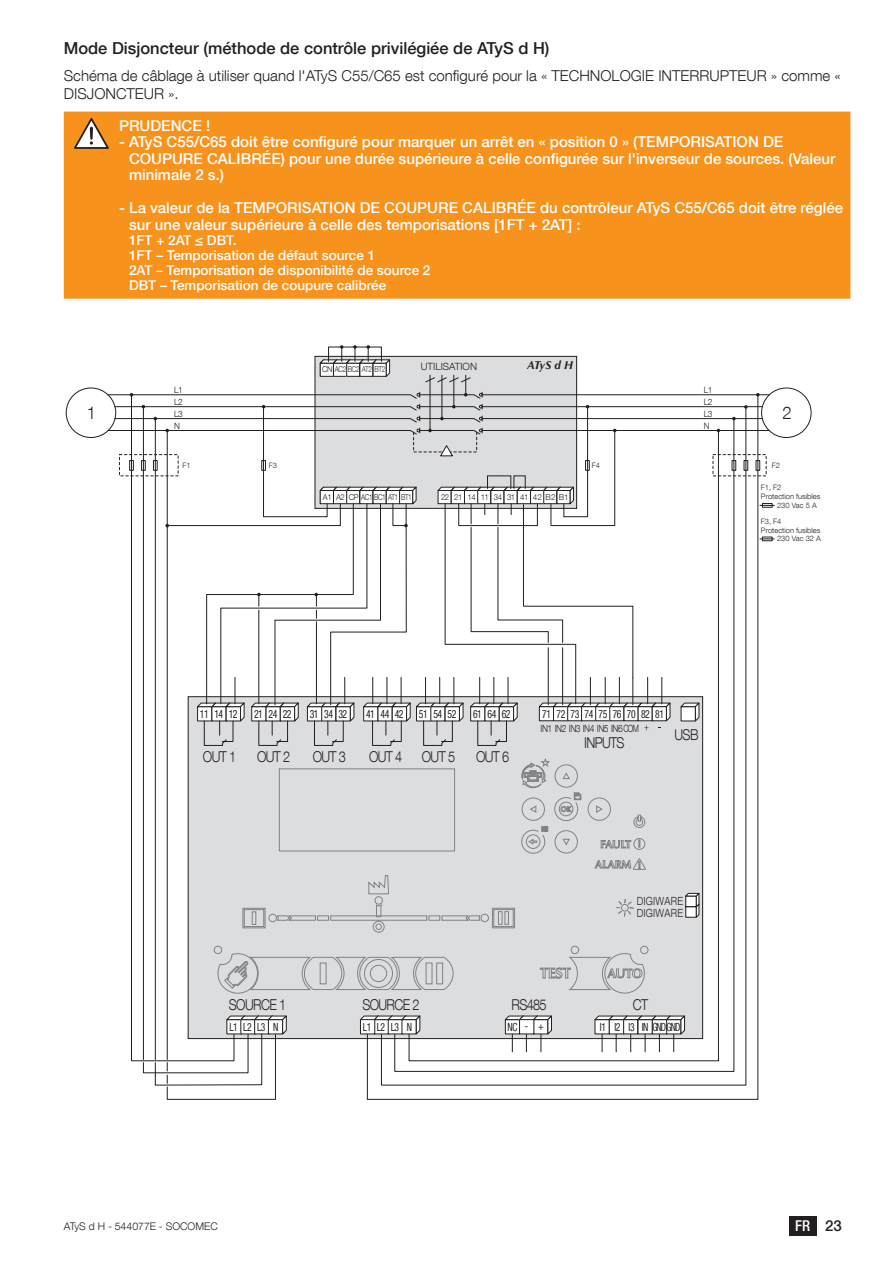
<style>
.page{position:relative;width:893px;height:1263px;background:#fff}
.page>*{position:absolute;margin:0;border:0;box-sizing:border-box;transform-origin:0 0}
.t1{font:300 17.4px "Helvetica Neue LT Com";color:#231f20;scale:.95 1}
.t2{font:500 16.5px "Helvetica Neue LT Com";color:#231f20}
.t3{font:500 15px/16.5px "Helvetica Neue LT Com";color:#fff}
.t4{font:300 15px/18px "Helvetica Neue LT Com";color:#231f20}
.t5{font:300 15px "Helvetica Neue LT Com";color:#231f20;scale:.85 1}
.t6{font:500 condensed 15px "Helvetica Neue LT Com";color:#fff}
.t7{font:500 13.5px/15px "Helvetica Neue LT Com";color:#fff}
.t8{font:condensed 11.4px "Helvetica Neue LT Com";letter-spacing:-.05em;color:#231f20;scale:.85 1}
.t9{font:italic 700 11.4px "Optima LT Std";color:#231f20}
.t10{font:condensed 11.25px "Helvetica Neue LT Com";letter-spacing:-.05em;color:#231f20;scale:.85 1}
.t11{font:300 11.25px "Helvetica Neue LT Com";letter-spacing:.025em;color:#231f20;scale:.85 1}
.t12{font:300 10.5px "Helvetica Neue LT Com";color:#231f20}
.t13{font:300 10.05px "Helvetica Neue LT Com";letter-spacing:-.05em;color:#231f20;scale:.85 1}
.t14{font:300 10.05px "Helvetica Neue LT Com";color:#231f20}
.t15{font:300 8.7px/12px "Helvetica Neue LT Com";letter-spacing:-.05em;color:#231f20;scale:.95 1}
.t16{font:300 8.1px "Helvetica Neue LT Com";letter-spacing:-.06em;color:#231f20;scale:.95 1}
.t17{font:300 7.5px "Helvetica Neue LT Com";color:#231f20}
.s1{font-stretch:normal;color:#231f20}
</style>
<div class="page">
<div style="left:789px;top:1216px;width:27px;height:19px;background:#231f20"></div>
<div style="left:64px;top:112px;width:786px;height:187px;background:#f7931d"></div>
<svg style="left:74px;top:118px;width:35px;height:31px"></svg>
<div style="left:188px;top:697px;width:515px;height:341px;background:#dcdddf"></div>
<div style="left:279px;top:768px;width:176px;height:83px;border:1px solid #808285"></div>
<svg style="left:242px;top:908px;width:24px;height:20px"></svg>
<div style="left:252px;top:911px;width:4px;height:14px;border:1px solid #808285"></div>
<div style="left:269px;top:914px;width:8px;height:8px;border:1px solid #808285;border-radius:50%"></div>
<div style="left:317px;top:915px;width:12px;height:5px;border:1px solid #808285"></div>
<svg style="left:276px;top:915px;width:40px;height:6px"></svg>
<div style="left:330px;top:915px;width:97px;height:5px;border:1px solid #808285"></div>
<svg style="left:235px;top:953px;width:132px;height:41px"></svg>
<svg style="left:360px;top:1015px;width:7px;height:20px"></svg>
<div style="left:360px;top:1019px;width:15px;height:15px;background:#fff"></div>
<div style="left:360px;top:1019px;width:15px;height:15px;border:1px solid #231f20"></div>
<div style="left:756px;top:460px;width:4px;height:11px;border:1px solid #231f20"></div>
<hr style="left:482px;top:394px;width:287px;height:1px;background:#231f20">
<hr style="left:482px;top:406px;width:280px;height:1px;background:#231f20">
<hr style="left:482px;top:418px;width:280px;height:1px;background:#231f20">
<hr style="left:482px;top:430px;width:287px;height:1px;background:#231f20">
<svg style="left:131px;top:746px;width:104px;height:315px"></svg>
<hr style="left:143px;top:407px;width:1px;height:652px;background:#231f20">
<svg style="left:367px;top:394px;width:391px;height:706px"></svg>
<hr style="left:155px;top:419px;width:1px;height:640px;background:#231f20">
<hr style="left:167px;top:430px;width:1px;height:629px;background:#231f20">
<svg style="left:143px;top:1014px;width:145px;height:86px"></svg>
<div style="left:66px;top:388px;width:50px;height:50px;border:1px solid #231f20;border-radius:50%"></div>
<div style="left:761px;top:388px;width:50px;height:50px;border:1px solid #231f20;border-radius:50%"></div>
<svg style="left:381px;top:406px;width:365px;height:680px"></svg>
<svg style="left:744px;top:405px;width:4px;height:4px"></svg>
<div style="left:762px;top:503px;width:10px;height:5px;border:1px solid #231f20"></div>
<svg style="left:760px;top:505px;width:14px;height:1px"></svg>
<div style="left:762px;top:537px;width:10px;height:4px;border:1px solid #231f20"></div>
<svg style="left:760px;top:539px;width:14px;height:1px"></svg>
<svg style="left:394px;top:418px;width:340px;height:654px"></svg>
<svg style="left:107px;top:345px;width:564px;height:401px"></svg>
<div style="left:487px;top:476px;width:24px;height:13px;border:1px solid #231f20"></div>
<p class="t2" style="left:64px;top:39px;width:487px">Mode Disjoncteur (méthode de contrôle privilégiée de ATyS d H)</p>
<p class="t4" style="left:64px;top:66px;width:779px">Schéma de câblage à utiliser quand l'ATyS C55/C65 est configuré pour la « TECHNOLOGIE INTERRUPTEUR » comme «<br>DISJONCTEUR ».</p>
<p class="t3" style="left:119px;top:117px;width:93px">PRUDENCE !</p>
<p class="t3" style="left:129px;top:134px;width:708px;text-indent:-10px">- ATyS C55/C65 doit être configuré pour marquer un arrêt en « position 0 » (TEMPORISATION DE<br>COUPURE CALIBRÉE) pour une durée supérieure à celle configurée sur l'inverseur de sources. (Valeur minimale 2 s.)</p>
<p class="t3" style="left:129px;top:200px;width:715px;text-indent:-10px">- La valeur de la TEMPORISATION DE COUPURE CALIBRÉE du contrôleur ATyS C55/C65 doit être réglée sur une valeur supérieure à celle des temporisations [1FT + 2AT] :</p>
<p class="t7" style="left:129px;top:233px;width:303px">1FT + 2AT ≤ DBT.<br>1FT – Temporisation de défaut source 1<br>2AT – Temporisation de disponibilité de source 2<br>DBT – Temporisation de coupure calibrée</p>
<p class="t15" style="left:174px;top:384px;width:11px">L1<br>L2</p>
<p class="t1" style="left:87px;top:402px;width:11px">1</p>
<p class="t15" style="left:174px;top:408px;width:11px">L3<br>N</p>
<p class="t16" style="left:322px;top:365px;width:68px">CN AC2 BC2 AT2 BT2</p>
<p class="t14" style="left:421px;top:360px;width:58px">UTILISATION</p>
<p class="t9" style="left:527px;top:358px;width:47px">ATyS d H</p>
<p class="t15" style="left:704px;top:384px;width:11px;text-align:justify">L1<br>L2<br>L3<br>N</p>
<p class="t1" style="left:782px;top:402px;width:11px">2</p>
<p class="t17" style="left:182px;top:461px;width:10px">F1</p>
<p class="t17" style="left:269px;top:461px;width:10px">F3</p>
<p class="t17" style="left:592px;top:461px;width:10px">F4</p>
<p class="t17" style="left:772px;top:461px;width:10px">F2</p>
<p class="t17" style="left:761px;top:483px;width:22px">F1, F2</p>
<p class="t17" style="left:761px;top:492px;width:61px">Protection fusibles</p>
<p class="t17" style="left:777px;top:501px;width:41px">230 Vac 5 A</p>
<p class="t17" style="left:761px;top:517px;width:22px">F3, F4</p>
<p class="t17" style="left:761px;top:525px;width:61px">Protection fusibles</p>
<p class="t17" style="left:777px;top:534px;width:45px">230 Vac 32 A</p>
<p class="t16" style="left:323px;top:492px;width:95px">A1 A2 CP AC1 BC1 AT1 BT1</p>
<p class="t16" style="left:441px;top:492px;width:136px">22 21 14 11 34 31 41 42 B2 B1</p>
<p class="t8" style="left:200px;top:707px;width:46px">11 14 12</p>
<p class="t8" style="left:254px;top:707px;width:46px">21 24 22</p>
<p class="t8" style="left:310px;top:707px;width:46px">31 34 32</p>
<p class="t8" style="left:366px;top:707px;width:46px">41 44 42</p>
<p class="t8" style="left:419px;top:707px;width:46px">51 54 52</p>
<p class="t8" style="left:473px;top:707px;width:46px">61 64 62</p>
<p class="t10" style="left:542px;top:707px;width:145px">71 72 73 74 75 76 70 82 81</p>
<p class="t13" style="left:541px;top:722px;width:117px">IN1 IN2 IN3 IN4 IN5 IN6COM</p>
<p class="t5" style="left:203px;top:747px;width:41px">OUT 1</p>
<p class="t5" style="left:257px;top:747px;width:41px">OUT 2</p>
<p class="t5" style="left:313px;top:747px;width:41px">OUT 3</p>
<p class="t5" style="left:369px;top:747px;width:41px">OUT 4</p>
<p class="t5" style="left:422px;top:747px;width:41px">OUT 5</p>
<p class="t5" style="left:476px;top:747px;width:41px">OUT 6</p>
<p class="t5" style="left:584px;top:733px;width:49px">INPUTS</p>
<p class="t5" style="left:675px;top:725px;width:30px">USB</p>
<p class="t11" style="left:637px;top:894px;width:56px">DIGIWARE</p>
<p class="t5" style="left:362px;top:996px;width:69px">SOURCE 2</p>
<p class="t5" style="left:229px;top:996px;width:69px">SOURCE 1</p>
<p class="t5" style="left:511px;top:996px;width:43px">RS485</p>
<p class="t11" style="left:637px;top:906px;width:56px">DIGIWARE</p>
<p class="t5" style="left:633px;top:996px;width:20px">CT</p>
<p class="t10" style="left:229px;top:1020px;width:59px">L1 L2 L3 N</p>
<p class="t10" style="left:363px;top:1020px;width:59px">L1 L2 L3 N</p>
<p class="t10" style="left:507px;top:1020px;width:44px">NC- +</p>
<p class="t10" style="left:600px;top:1020px;width:96px">I1 I2 I3 IN GNDGND</p>
<p class="t12" style="left:64px;top:1219px;width:155px">ATyS d H - 544077E - SOCOMEC</p>
<p class="t6" style="left:795px;top:1217px;width:48px">FR <span class="s1">23</span></p>
</div>
